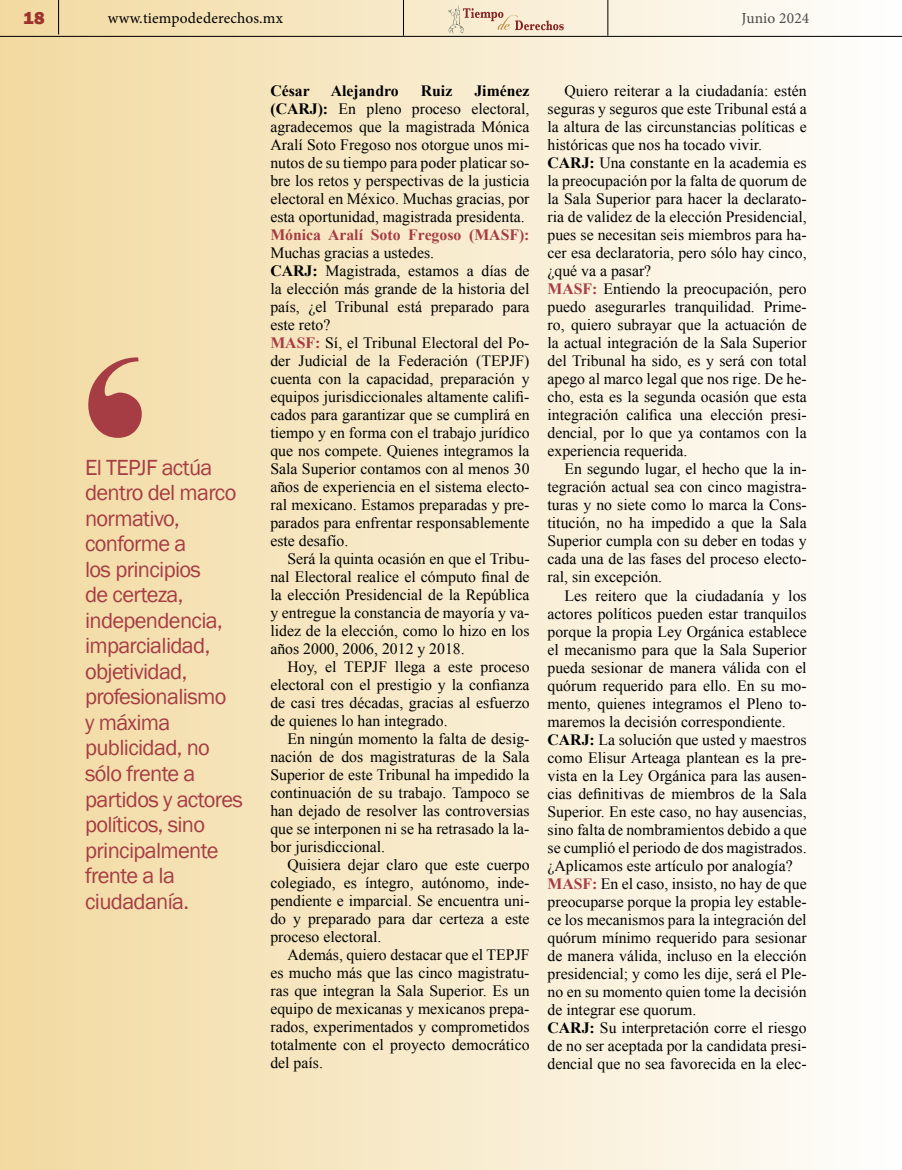
<style>
.page{position:relative;width:902px;height:1170px;background:#fff}
.page>*{position:absolute;margin:0;border:0;box-sizing:border-box;transform-origin:0 0}
.t1{font:22.5px/25.5px "Franklin Gothic";letter-spacing:-.03em;color:#a63c44}
.t2{font:800 18px "Franklin Gothic";color:#a63c44}
.t3{font:15.75px/18px "Times New Roman";color:#000;text-align:justify}
.t4{font:700 15.75px "Times New Roman";color:#a63c44}
.t5{font:700 15.75px "Times New Roman";color:#000}
.t6{font:15.45px "Minion Pro";letter-spacing:.01em;color:#000}
.t7{font:15.45px "Minion Pro";letter-spacing:.01em;color:#4a4a49}
.s1{font-weight:700}
.s2{font-weight:700;color:#a63c44}
</style>
<div class="page">
<div style="left:0;top:0;width:901px;height:1169px;background:linear-gradient(to right,#f1d99f,#fefefd)"></div>
<svg style="left:448px;top:5px;width:115px;height:29px;background:#ead6bf"></svg>
<svg style="left:88px;top:357px;width:54px;height:81px;background:#c88472"></svg>
<p class="t2" style="left:23px;top:6px;width:23px">18</p>
<p class="t6" style="left:108px;top:8px;width:177px">www.tiempodederechos.mx</p>
<p class="t7" style="left:741px;top:8px;width:69px">Junio 2024</p>
<p class="t1" style="left:85px;top:455px;width:159px">El TEPJF actúa dentro del marco normativo, conforme a<br>los principios<br>de certeza, independencia, imparcialidad, objetividad, profesionalismo<br>y máxima publicidad, no sólo frente a partidos y actores políticos, sino principalmente frente a la ciudadanía.</p>
<p class="t3" style="left:270px;top:81px;width:260px;text-indent:204px"><span class="s1">Jiménez (CARJ):</span> En pleno proceso electoral, agradecemos que la magistrada Mónica Aralí Soto Fregoso nos otorgue unos mi&shy;nutos de su tiempo para poder platicar so&shy;bre los retos y perspectivas de la justicia electoral en México. Muchas gracias, por esta oportunidad, magistrada presidenta.</p>
<p class="t4" style="left:270px;top:224px;width:260px">Mónica Aralí Soto Fregoso (MASF):</p>
<p class="t3" style="left:270px;top:243px;width:260px;text-align:left">Muchas gracias a ustedes.<br><span class="s1">CARJ:</span> Magistrada, estamos a días de la elección más grande de la historia del país, ¿el Tribunal está preparado para este reto?<br><span class="s2">MASF:</span> Sí, el Tribunal Electoral del Po&shy;der Judicial de la Federación (TEPJF) cuenta con la capacidad, preparación y equipos jurisdiccionales altamente califi&shy;cados para garantizar que se cumplirá en tiempo y en forma con el trabajo jurídico que nos compete. Quienes integramos la Sala Superior contamos con al menos 30 años de experiencia en el sistema electo&shy;ral mexicano. Estamos preparadas y pre&shy;parados para enfrentar responsablemente este desafío.</p>
<p class="t3" style="left:270px;top:549px;width:260px;text-indent:17px">Será la quinta ocasión en que el Tribu&shy;nal Electoral realice el cómputo final de la elección Presidencial de la República y entregue la constancia de mayoría y va&shy;lidez de la elección, como lo hizo en los años 2000, 2006, 2012 y 2018.</p>
<p class="t3" style="left:270px;top:657px;width:260px;text-indent:17px">Hoy, el TEPJF llega a este proceso electoral con el prestigio y la confianza de casi tres décadas, gracias al esfuerzo de quienes lo han integrado.</p>
<p class="t3" style="left:270px;top:729px;width:260px;text-indent:17px">En ningún momento la falta de desig&shy;nación de dos magistraturas de la Sala Superior de este Tribunal ha impedido la continuación de su trabajo. Tampoco se han dejado de resolver las controversias que se interponen ni se ha retrasado la la&shy;bor jurisdiccional.</p>
<p class="t3" style="left:270px;top:855px;width:260px;text-indent:17px">Quisiera dejar claro que este cuerpo colegiado, es íntegro, autónomo, inde&shy;pendiente e imparcial. Se encuentra uni&shy;do y preparado para dar certeza a este proceso electoral.</p>
<p class="t3" style="left:270px;top:945px;width:260px;text-indent:17px">Además, quiero destacar que el TEPJF es mucho más que las cinco magistratu&shy;ras que integran la Sala Superior. Es un equipo de mexicanas y mexicanos prepa&shy;rados, experimentados y comprometidos totalmente con el proyecto democrático del país.</p>
<p class="t5" style="left:270px;top:80px;width:41px">César</p>
<p class="t5" style="left:331px;top:80px;width:69px">Alejandro</p>
<p class="t5" style="left:421px;top:80px;width:33px">Ruiz</p>
<p class="t3" style="left:547px;top:82px;width:260px;text-align:left;text-indent:17px">Quiero reiterar a la ciudadanía: estén seguras y seguros que este Tribunal está a la altura de las circunstancias políticas e históricas que nos ha tocado vivir.<br><span class="s1">CARJ:</span> Una constante en la academia es la preocupación por la falta de quorum de la Sala Superior para hacer la declarato&shy;ria de validez de la elección Presidencial, pues se necesitan seis miembros para ha&shy;cer esa declaratoria, pero sólo hay cinco, ¿qué va a pasar?<br><span class="s2">MASF:</span> Entiendo la preocupación, pero puedo asegurarles tranquilidad. Prime&shy;ro, quiero subrayar que la actuación de la actual integración de la Sala Superior del Tribunal ha sido, es y será con total apego al marco legal que nos rige. De he&shy;cho, esta es la segunda ocasión que esta integración califica una elección presi&shy;dencial, por lo que ya contamos con la experiencia requerida.</p>
<p class="t3" style="left:547px;top:460px;width:260px;text-indent:17px">En segundo lugar, el hecho que la in&shy;tegración actual sea con cinco magistra&shy;turas y no siete como lo marca la Cons&shy;titución, no ha impedido a que la Sala Superior cumpla con su deber en todas y cada una de las fases del proceso electo&shy;ral, sin excepción.</p>
<p class="t3" style="left:547px;top:586px;width:260px;text-align:left;text-indent:17px">Les reitero que la ciudadanía y los actores políticos pueden estar tranquilos porque la propia Ley Orgánica establece el mecanismo para que la Sala Superior pueda sesionar de manera válida con el quórum requerido para ello. En su mo&shy;mento, quienes integramos el Pleno to&shy;maremos la decisión correspondiente.<br><span class="s1">CARJ:</span> La solución que usted y maestros como Elisur Arteaga plantean es la pre&shy;vista en la Ley Orgánica para las ausen&shy;cias definitivas de miembros de la Sala Superior. En este caso, no hay ausencias, sino falta de nombramientos debido a que se cumplió el periodo de dos magistrados. ¿Aplicamos este artículo por analogía?<br><span class="s2">MASF:</span> En el caso, insisto, no hay de que preocuparse porque la propia ley estable&shy;ce los mecanismos para la integración del quórum mínimo requerido para sesionar de manera válida, incluso en la elección presidencial; y como les dije, será el Ple&shy;no en su momento quien tome la decisión de integrar ese quorum.<br><span class="s1">CARJ:</span> Su interpretación corre el riesgo de no ser aceptada por la candidata presi&shy;dencial que no sea favorecida en la elec-</p>
</div>
